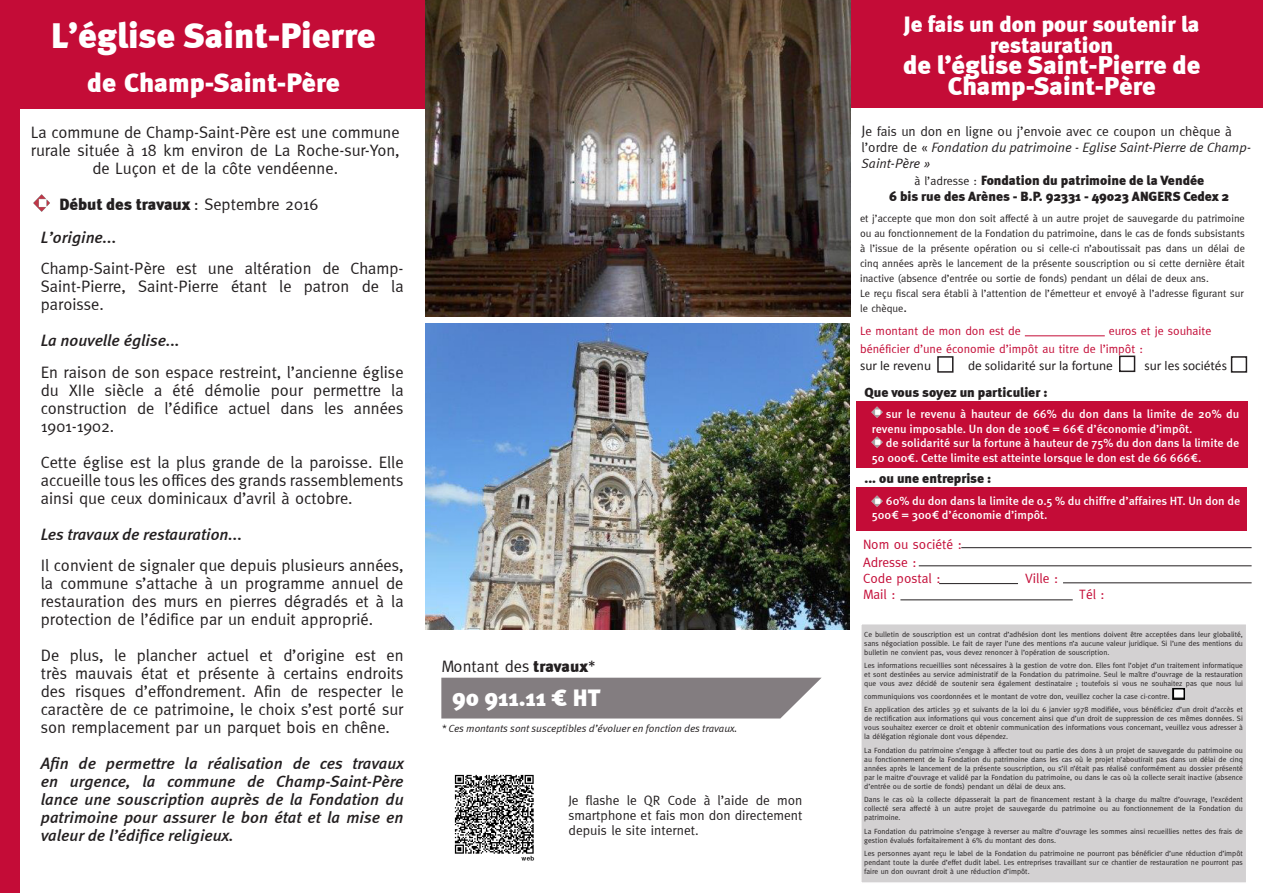
<style>
.page{position:relative;width:1263px;height:893px;background:#fff}
.page>*{position:absolute;margin:0;border:0;box-sizing:border-box;transform-origin:0 0}
.t1{font:900 36px "Meta";color:#fff}
.t2{font:900 27px "Meta";color:#fff}
.t3{font:900 25.95px/21px "Meta";color:#fff;text-align:center}
.t4{font:900 24px "Meta";color:#fff}
.t5{font:900 22.5px/21px "Meta";color:#fff;text-align:center}
.t6{font:16.5px/18px "Meta";color:#231f20;text-align:justify}
.t7{font:italic 500 16.5px/18px "Meta";color:#231f20;text-align:justify}
.t8{font:900 16.5px "Meta";color:#231f20}
.t9{font:900 13.5px "Meta";color:#231f20}
.t10{font:italic 13.5px/16.4px "Meta Normal";color:#231f20}
.t11{font:13.5px/15px "Meta";color:#231f20;text-align:justify}
.t12{font:13.5px "Calibri";color:#231f20}
.t13{font:13.5px "Meta";color:#c40c37}
.t14{font:500 12px/14.4px "Meta";color:#fff}
.t15{font:12px/18px "Meta";color:#c40c37}
.t16{font:10.5px/15px "Meta";color:#231f20;text-align:justify}
.t17{font:italic 10.5px "Meta Normal";color:#231f20}
.t18{font:7.5px/9px "Meta";color:#231f20;text-align:justify}
.s1{font-weight:400}
.s2{font-weight:900}
.s3{font-family:"Calibri"}
.s4{font-family:"Meta";font-style:normal;font-size:15px}
.s5{font-family:"Meta";font-style:normal}
.s6{font-family:"Calibri";font-style:normal}
.s7{font-weight:400;font-size:12px}
.s8{font-size:13.5px}
</style>
<div class="page">
<div style="left:860px;top:623px;width:387px;height:261px;background:#d3d1d2;border:2px solid #fff"></div>
<div style="left:441px;top:678px;width:380px;height:40px;background:#837d80"></div>
<div style="left:0;top:0;width:425px;height:109px;background:#c40c37"></div>
<div style="left:850px;top:0;width:413px;height:107px;background:#c40c37"></div>
<hr style="left:1025px;top:336px;width:80px;height:1px;background:#c40c37">
<div style="left:937px;top:356px;width:16px;height:17px;border:2px solid #231f20"></div>
<div style="left:1119px;top:356px;width:16px;height:16px;border:2px solid #231f20"></div>
<div style="left:1231px;top:356px;width:16px;height:17px;border:2px solid #231f20"></div>
<svg style="left:1175px;top:691px;width:7px;height:6px"></svg>
<div style="left:1172px;top:688px;width:13px;height:12px;border:2px solid #000"></div>
<div style="left:856px;top:401px;width:391px;height:66px;background:#c40c37"></div>
<div style="left:856px;top:487px;width:391px;height:43px;background:#c40c37"></div>
<svg style="left:872px;top:406px;width:11px;height:11px"></svg>
<svg style="left:872px;top:436px;width:11px;height:11px"></svg>
<svg style="left:872px;top:495px;width:11px;height:11px"></svg>
<div style="left:0;top:109px;width:19px;height:784px;background:#c40c37"></div>
<img style="left:425px;top:0;width:425px;height:317px">
<img style="left:454px;top:774px;width:81px;height:87px">
<hr style="left:961px;top:547px;width:290px;height:1px;background:#231f20">
<hr style="left:919px;top:565px;width:332px;height:1px;background:#231f20">
<hr style="left:939px;top:583px;width:79px;height:1px;background:#231f20">
<hr style="left:1063px;top:582px;width:188px;height:1px;background:#231f20">
<hr style="left:900px;top:599px;width:173px;height:1px;background:#231f20">
<img style="left:425px;top:323px;width:425px;height:306px">
<img style="left:33px;top:194px;width:17px;height:17px">
<p class="t1" style="left:51px;top:14px;width:326px">L’église Saint-Pierre</p>
<p class="t2" style="left:87px;top:66px;width:254px">de Champ-Saint-Père</p>
<p class="t6" style="left:31px;top:123px;width:370px;text-align:center">La commune de Champ-Saint-Père est une commune rurale située à 18 km environ de La Roche-sur-Yon, de Luçon et de la côte vendéenne.</p>
<p class="t8" style="left:59px;top:194px;width:261px">Début des travaux <span class="s1">: Septembre 2016</span></p>
<p class="t7" style="left:41px;top:228px;width:77px">L’origine...</p>
<p class="t6" style="left:41px;top:259px;width:364px">Champ-Saint-Père est une altération de Champ-Saint-Pierre, Saint-Pierre étant le patron de la paroisse.</p>
<p class="t7" style="left:41px;top:331px;width:141px">La nouvelle église...</p>
<p class="t6" style="left:41px;top:363px;width:364px">En raison de son espace restreint, l’ancienne église du XIIe siècle a été démolie pour permettre la construction de l’édifice actuel dans les années 1901-1902.</p>
<p class="t6" style="left:41px;top:453px;width:364px">Cette église est la plus grande de la paroisse. Elle accueille tous les offices des grands rassemblements ainsi que ceux dominicaux d’avril à octobre.</p>
<p class="t7" style="left:41px;top:525px;width:203px">Les travaux de restauration...</p>
<p class="t6" style="left:41px;top:556px;width:364px">Il convient de signaler que depuis plusieurs années, la commune s’attache à un programme annuel de restauration des murs en pierres dégradés et à la protection de l’édifice par un enduit approprié.</p>
<p class="t6" style="left:41px;top:646px;width:364px">De plus, le plancher actuel et d’origine est en très mauvais état et présente à certains endroits des risques d’effondrement. Afin de respecter le caractère de ce patrimoine, le choix s’est porté sur son remplacement par un parquet bois en chêne.</p>
<p class="t7" style="left:41px;top:754px;width:364px">Afin de permettre la réalisation de ces travaux en urgence, la commune de Champ-Saint-Père lance une souscription auprès de la Fondation du patrimoine pour assurer le bon état et la mise en valeur de l’édifice religieux.</p>
<p class="t6" style="left:441px;top:657px;width:156px">Montant des <span class="s2">travaux</span><span class="s3">*</span></p>
<p class="t4" style="left:452px;top:683px;width:149px">90 911.11 € HT</p>
<p class="t17" style="left:441px;top:722px;width:297px">* Ces montants sont susceptibles d’évoluer en fonction des travaux.</p>
<p class="t11" style="left:568px;top:793px;width:235px">Je flashe le QR Code à l’aide de mon smartphone et fais mon don directement depuis le site internet.</p>
<p class="t5" style="left:904px;top:14px;width:297px">Je fais un don pour soutenir la restauration</p>
<p class="t3" style="left:903px;top:54px;width:299px">de l’église Saint-Pierre de<br>Champ-Saint-Père</p>
<p class="t10" style="left:862px;top:123px;width:391px"><span class="s4">J</span><span class="s5">e fais un don en ligne ou j’envoie avec ce coupon un chèque à l’ordre de</span> <span class="s6">«</span> Fondation du patrimoine - Eglise Saint-Pierre de Champ-<br>Saint-Père <span class="s3">»</span></p>
<p class="t9" style="left:914px;top:172px;width:291px"><span class="s7">à l’adresse :</span> Fondation du patrimoine de la Vendée</p>
<p class="t9" style="left:889px;top:189px;width:342px">6 bis rue des Arènes - B.P. 92331 - 49023 ANGERS Cedex 2</p>
<p class="t16" style="left:860px;top:211px;width:386px">et j’accepte que mon don soit affecté à un autre projet de sauvegarde du patrimoine ou au fonctionnement de la Fondation du patrimoine, dans le cas de fonds subsistants à l’issue de la présente opération ou si celle-ci n’aboutissait pas dans un délai de cinq années après le lancement de la présente souscription ou si cette dernière était inactive (absence d’entrée ou sortie de fonds) pendant un délai de deux ans.</p>
<p class="t16" style="left:860px;top:286px;width:385px">Le reçu fiscal sera établi à l’attention de l’émetteur et envoyé à l’adresse figurant sur le chèque<span class="s8">.</span></p>
<p class="t15" style="left:860px;top:322px;width:162px">Le montant de mon don est de</p>
<p class="t15" style="left:860px;top:322px;width:353px;text-indent:249px">euros et je souhaite bénéficier d’une économie d’impôt au titre de l’impôt :</p>
<p class="t12" style="left:860px;top:356px;width:73px">sur le revenu</p>
<p class="t12" style="left:968px;top:356px;width:146px">de solidarité sur la fortune</p>
<p class="t12" style="left:1144px;top:356px;width:84px">sur les sociétés</p>
<p class="t9" style="left:864px;top:384px;width:185px">Que vous soyez un particulier :</p>
<p class="t14" style="left:872px;top:407px;width:369px;text-indent:14px">sur le revenu à hauteur de 66% du don dans la limite de 20% du revenu imposable. Un don de 100€ = 66€ d’économie d’impôt.</p>
<p class="t14" style="left:872px;top:436px;width:369px;text-indent:14px">de solidarité sur la fortune à hauteur de 75% du don dans la limite de<br>50 000€. Cette limite est atteinte lorsque le don est de 66 666€.</p>
<p class="t9" style="left:864px;top:471px;width:128px">... ou une entreprise :</p>
<p class="t14" style="left:872px;top:493px;width:370px;text-indent:14px">60% du don dans la limite de 0.5 % du chiffre d’affaires HT. Un don de<br>500€ = 300€ d’économie d’impôt.</p>
<p class="t13" style="left:863px;top:536px;width:100px">Nom ou société :</p>
<p class="t13" style="left:863px;top:554px;width:55px">Adresse :</p>
<p class="t13" style="left:863px;top:570px;width:79px">Code postal :</p>
<p class="t13" style="left:1025px;top:570px;width:34px">Ville :</p>
<p class="t13" style="left:863px;top:587px;width:34px">Mail :</p>
<p class="t13" style="left:1079px;top:587px;width:27px">Tél :</p>
<p class="t18" style="left:864px;top:630px;width:380px">Ce bulletin de souscription est un contrat d’adhésion dont les mentions doivent être acceptées dans leur globalité, sans négociation possible. Le fait de rayer l’une des mentions n’a aucune valeur juridique. Si l’une des mentions du bulletin ne convient pas, vous devez renoncer à l’opération de souscription.</p>
<p class="t18" style="left:864px;top:661px;width:380px">Les informations recueillies sont nécessaires à la gestion de votre don. Elles font l’objet d’un traitement informatique et sont destinées au service administratif de la Fondation du patrimoine. Seul le maître d’ouvrage de la restauration que vous avez décidé de soutenir sera également destinataire ; toutefois si vous ne souhaitez pas que nous lui</p>
<p class="t18" style="left:864px;top:692px;width:307px">communiquions vos coordonnées et le montant de votre don, veuillez cocher la case ci-contre.</p>
<p class="t18" style="left:864px;top:705px;width:380px">En application des articles 39 et suivants de la loi du 6 janvier 1978 modifiée, vous bénéficiez d’un droit d’accès et de rectification aux informations qui vous concernent ainsi que d’un droit de suppression de ces mêmes données. Si vous souhaitez exercer ce droit et obtenir communication des informations vous concernant, veuillez vous adresser à la délégation régionale dont vous dépendez.</p>
<p class="t18" style="left:864px;top:746px;width:380px">La Fondation du patrimoine s’engage à affecter tout ou partie des dons à un projet de sauvegarde du patrimoine ou au fonctionnement de la Fondation du patrimoine dans les cas où le projet n’aboutirait pas dans un délai de cinq années après le lancement de la présente souscription, ou s’il n’était pas réalisé conformément au dossier présenté par le maitre d’ouvrage et validé par la Fondation du patrimoine, ou dans le cas où la collecte serait inactive (absence d’entrée ou de sortie de fonds) pendant un délai de deux ans.</p>
<p class="t18" style="left:864px;top:795px;width:380px">Dans le cas où la collecte dépasserait la part de financement restant à la charge du maître d’ouvrage, l’excédent collecté sera affecté à un autre projet de sauvegarde du patrimoine ou au fonctionnement de la Fondation du patrimoine.</p>
<p class="t18" style="left:864px;top:827px;width:380px">La Fondation du patrimoine s’engage à reverser au maître d’ouvrage les sommes ainsi recueillies nettes des frais de gestion évalués forfaitairement à 6% du montant des dons.</p>
<p class="t18" style="left:864px;top:849px;width:380px">Les personnes ayant reçu le label de la Fondation du patrimoine ne pourront pas bénéficier d’une réduction d’impôt pendant toute la durée d’effet dudit label. Les entreprises travaillant sur ce chantier de restauration ne pourront pas faire un don ouvrant droit à une réduction d’impôt.</p>
</div>
